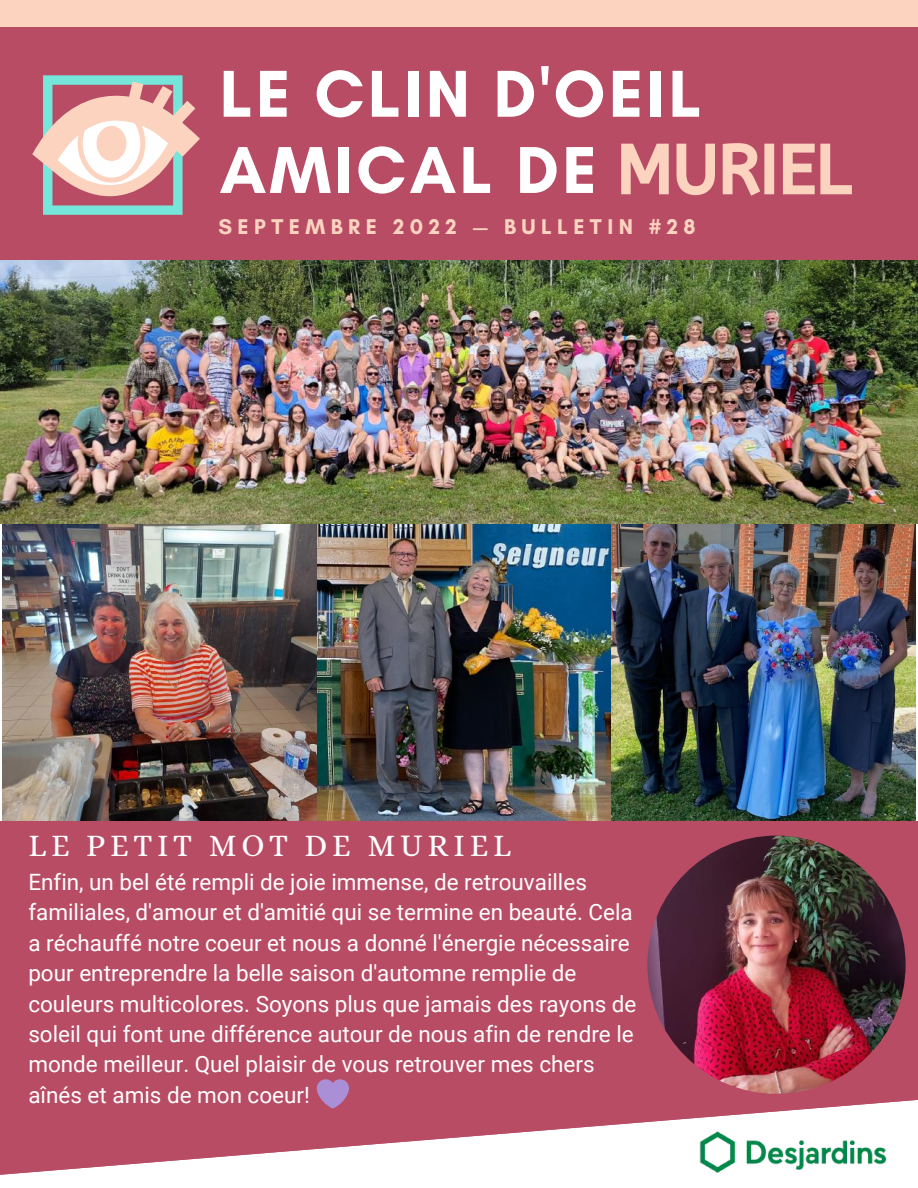
<style>
.page{position:relative;width:918px;height:1188px;background:#fff}
.page>*{position:absolute;margin:0;border:0;box-sizing:border-box;transform-origin:0 0}
.t1{font:700 67.5px/76.2px "Glacial Indifference";letter-spacing:.05em;color:#fff}
.t2{font:31.5px "Alice";letter-spacing:.15em;color:#fefefe}
.t3{font:22.5px/30.3px "Roboto";color:#fefefe}
.t4{font:700 21.75px "Glacial Indifference";letter-spacing:.25em;color:#fbd3bf}
.s1{font-family:"CA Generated";font-weight:400;color:#fbd3bf}
</style>
<div class="page">
<img style="left:316px;top:523px;width:295px;height:298px">
<img style="left:2px;top:523px;width:314px;height:298px">
<img style="left:611px;top:523px;width:304px;height:298px">
<img style="left:0;top:259px;width:918px;height:264px">
<div style="left:0;top:25px;width:918px;height:234px;background:#b84c65"></div>
<div style="left:0;top:0;width:918px;height:27px;background:#fbd3bf"></div>
<svg style="left:32px;top:75px;width:168px;height:140px"></svg>
<div style="left:0;top:821px;width:918px;height:367px;background:#b84c65"></div>
<svg style="left:317px;top:1079px;width:32px;height:21px"></svg>
<img style="left:647px;top:836px;width:259px;height:258px;border-radius:50%">
<svg style="left:0;top:1100px;width:918px;height:88px"></svg>
<img style="left:687px;top:1118px;width:212px;height:65px">
<h1 class="t1" style="left:220px;top:55px;width:632px">LE CLIN D'OEIL<br>AMICAL DE <span class="s1">MURIEL</span></h1>
<p class="t4" style="left:218px;top:214px;width:479px">SEPTEMBRE 2022 — BULLETIN #28</p>
<h2 class="t2" style="left:28px;top:827px;width:484px">LE PETIT MOT DE MURIEL</h2>
<p class="t3" style="left:28px;top:867px;width:610px">Enfin, un bel été rempli de joie immense, de retrouvailles familiales, d'amour et d'amitié qui se termine en beauté. Cela a réchauffé notre coeur et nous a donné l'énergie nécessaire pour entreprendre la belle saison d'automne remplie de couleurs multicolores. Soyons plus que jamais des rayons de soleil qui font une différence autour de nous afin de rendre le monde meilleur. Quel plaisir de vous retrouver mes chers aînés et amis de mon coeur!</p>
</div>
